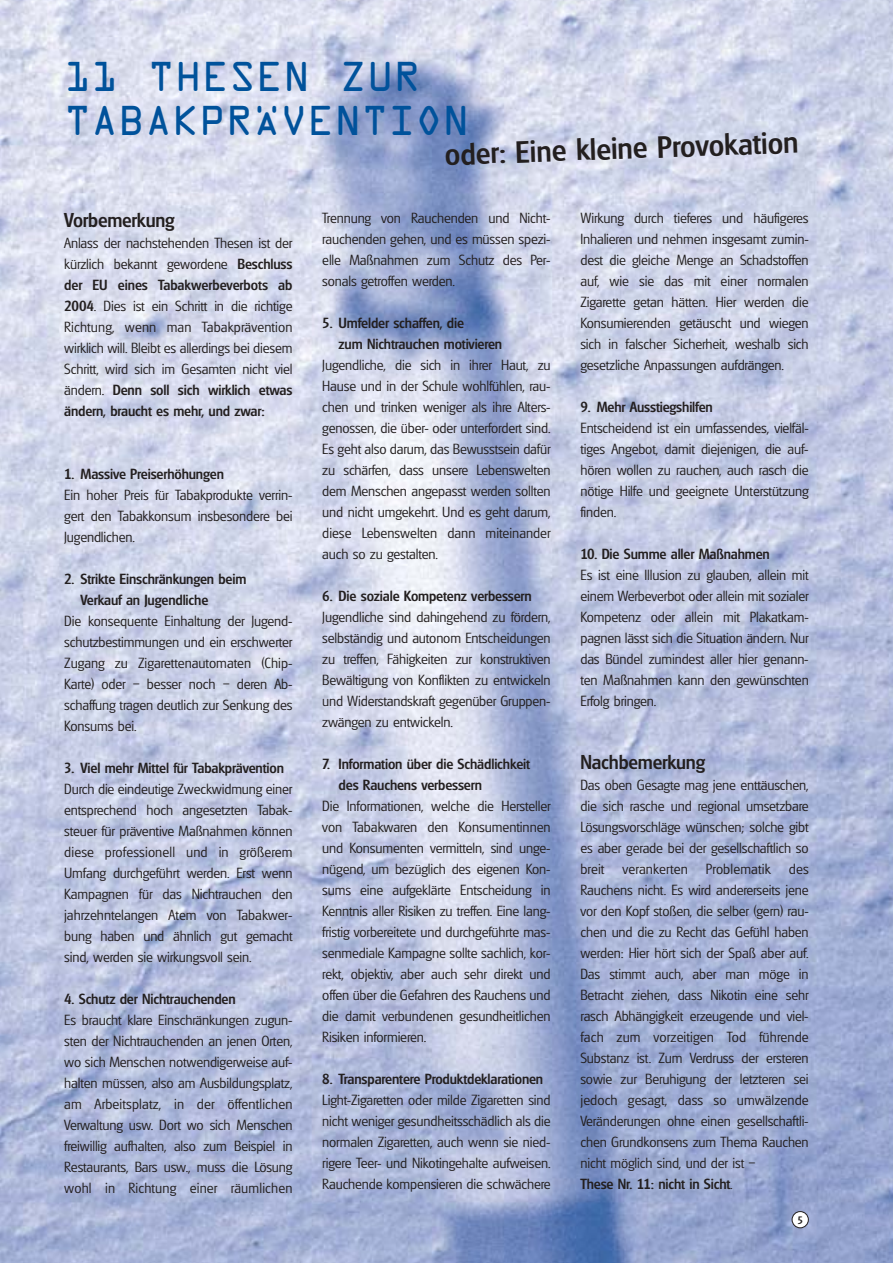
<style>
.page{position:relative;width:893px;height:1263px;background:#fff}
.page>*{position:absolute;margin:0;border:0;box-sizing:border-box;transform-origin:0 0}
.t1{font:37.5px/43.5px "OCRA";color:#00529b}
.t2{font:500 30px "Glasgow";color:#231f1f}
.t3{font:500 19.5px "Glasgow";letter-spacing:-.01em;color:#231f1f}
.t4{font:300 14.25px/21px "Glasgow";letter-spacing:-.01em;color:#231f1f;text-align:justify}
.t5{font:500 14.25px/21px "Glasgow";letter-spacing:-.01em;color:#231f1f}
.t6{font:300 14.25px "Glasgow";letter-spacing:.01em;color:#231f1f}
.t7{font:500 10.5px "Glasgow";color:#231f1f}
.s1{font-weight:500}
</style>
<div class="page">
<img style="left:0;top:0;width:892px;height:1263px">
<div style="left:792px;top:1212px;width:16px;height:16px;background:#fff;border-radius:50%"></div>
<div style="left:791px;top:1211px;width:17px;height:17px;border:1px solid #231f1f;border-radius:50%"></div>
<h1 class="t1" style="left:64px;top:59px;width:407px">11 THESEN ZUR<br>TABAKPRÄVENTION</h1>
<h2 class="t2" style="left:444px;top:143px;width:355px;rotate:-2deg">oder: Eine kleine Provokation</h2>
<h3 class="t3" style="left:64px;top:212px;width:112px">Vorbemerkung</h3>
<p class="t4" style="left:64px;top:233px;width:230px">Anlass der nachstehenden Thesen ist der kürzlich bekannt gewordene <span class="s1">Beschluss der EU eines Tabakwerbeverbots ab 2004</span>. Dies ist ein Schritt in die richtige Richtung, wenn man Tabakprävention wirklich will. Bleibt es allerdings bei diesem Schritt, wird sich im Gesamten nicht viel ändern. <span class="s1">Denn soll sich wirklich etwas ändern, braucht es mehr, und zwar:</span></p>
<p class="t5" style="left:64px;top:464px;width:161px">1. Massive Preiserhöhungen</p>
<p class="t4" style="left:64px;top:485px;width:230px">Ein hoher Preis für Tabakprodukte verrin&shy;gert den Tabakkonsum insbesondere bei Jugendlichen.</p>
<p class="t5" style="left:81px;top:569px;width:167px;text-indent:-16px">2. Strikte Einschränkungen beim<br>Verkauf an Jugendliche</p>
<p class="t4" style="left:64px;top:611px;width:230px">Die konsequente Einhaltung der Jugend&shy;schutzbestimmungen und ein erschwerter Zugang zu Zigarettenautomaten (Chip-Karte) oder – besser noch – deren Ab&shy;schaffung tragen deutlich zur Senkung des Konsums bei.</p>
<p class="t5" style="left:64px;top:758px;width:221px">3. Viel mehr Mittel für Tabakprävention</p>
<p class="t4" style="left:64px;top:779px;width:230px">Durch die eindeutige Zweckwidmung einer entsprechend hoch angesetzten Tabak&shy;steuer für präventive Maßnahmen können diese professionell und in größerem Umfang durchgeführt werden. Erst wenn Kampagnen für das Nichtrauchen den jahrzehntelangen Atem von Tabakwer&shy;bung haben und ähnlich gut gemacht sind, werden sie wirkungsvoll sein.</p>
<p class="t5" style="left:64px;top:989px;width:173px">4. Schutz der Nichtrauchenden</p>
<p class="t4" style="left:64px;top:1010px;width:230px">Es braucht klare Einschränkungen zugun&shy;sten der Nichtrauchenden an jenen Orten, wo sich Menschen notwendigerweise auf&shy;halten müssen, also am Ausbildungsplatz, am Arbeitsplatz, in der öffentlichen Verwaltung usw. Dort wo sich Menschen freiwillig aufhalten, also zum Beispiel in Restaurants, Bars usw., muss die Lösung wohl in Richtung einer räumlichen</p>
<p class="t4" style="left:322px;top:209px;width:230px">Trennung von Rauchenden und Nicht&shy;rauchenden gehen, und es müssen spezi&shy;elle Maßnahmen zum Schutz des Per&shy;sonals getroffen werden.</p>
<p class="t5" style="left:338px;top:314px;width:165px;text-indent:-16px">5. Umfelder schaffen, die<br>zum Nichtrauchen motivieren</p>
<p class="t4" style="left:322px;top:356px;width:230px">Jugendliche, die sich in ihrer Haut, zu Hause und in der Schule wohlfühlen, rau&shy;chen und trinken weniger als ihre Alters&shy;genossen, die über- oder unterfordert sind.<br>Es geht also darum, das Bewusstsein dafür zu schärfen, dass unsere Lebenswelten dem Menschen angepasst werden sollten und nicht umgekehrt. Und es geht darum, diese Lebenswelten dann miteinander auch so zu gestalten.</p>
<p class="t5" style="left:322px;top:587px;width:211px">6. Die soziale Kompetenz verbessern</p>
<p class="t4" style="left:322px;top:608px;width:230px">Jugendliche sind dahingehend zu fördern, selbständig und autonom Entscheidungen zu treffen, Fähigkeiten zur konstruktiven Bewältigung von Konflikten zu entwickeln und Widerstandskraft gegenüber Gruppen&shy;zwängen zu entwickeln.</p>
<p class="t5" style="left:338px;top:755px;width:193px;text-indent:-16px">7. Information über die Schädlichkeit des Rauchens verbessern</p>
<p class="t4" style="left:322px;top:797px;width:230px">Die Informationen, welche die Hersteller von Tabakwaren den Konsumentinnen und Konsumenten vermitteln, sind unge&shy;nügend, um bezüglich des eigenen Kon&shy;sums eine aufgeklärte Entscheidung in Kenntnis aller Risiken zu treffen. Eine lang&shy;fristig vorbereitete und durchgeführte mas&shy;senmediale Kampagne sollte sachlich, kor&shy;rekt, objektiv, aber auch sehr direkt und offen über die Gefahren des Rauchens und die damit verbundenen gesundheitlichen Risiken informieren.</p>
<p class="t5" style="left:322px;top:1070px;width:222px">8. Transparentere Produktdeklarationen</p>
<p class="t4" style="left:322px;top:1091px;width:230px">Light-Zigaretten oder milde Zigaretten sind nicht weniger gesundheitsschädlich als die normalen Zigaretten, auch wenn sie nied&shy;rigere Teer- und Nikotingehalte aufweisen.<br>Rauchende kompensieren die schwächere</p>
<p class="t4" style="left:580px;top:209px;width:230px">Wirkung durch tieferes und häufigeres Inhalieren und nehmen insgesamt zumin&shy;dest die gleiche Menge an Schadstoffen auf, wie sie das mit einer normalen Zigarette getan hätten. Hier werden die Konsumierenden getäuscht und wiegen sich in falscher Sicherheit, weshalb sich gesetzliche Anpassungen aufdrängen.</p>
<p class="t5" style="left:580px;top:398px;width:134px">9. Mehr Ausstiegshilfen</p>
<p class="t4" style="left:580px;top:419px;width:230px">Entscheidend ist ein umfassendes, vielfäl&shy;tiges Angebot, damit diejenigen, die auf&shy;hören wollen zu rauchen, auch rasch die nötige Hilfe und geeignete Unterstützung finden.</p>
<p class="t5" style="left:580px;top:545px;width:191px">10. Die Summe aller Maßnahmen</p>
<p class="t4" style="left:580px;top:566px;width:230px">Es ist eine Illusion zu glauben, allein mit einem Werbeverbot oder allein mit sozialer Kompetenz oder allein mit Plakatkam&shy;pagnen lässt sich die Situation ändern. Nur das Bündel zumindest aller hier genann&shy;ten Maßnahmen kann den gewünschten Erfolg bringen.</p>
<h3 class="t3" style="left:580px;top:755px;width:126px">Nachbemerkung</h3>
<p class="t4" style="left:580px;top:776px;width:230px">Das oben Gesagte mag jene enttäuschen, die sich rasche und regional umsetzbare Lösungsvorschläge wünschen; solche gibt es aber gerade bei der gesellschaftlich so breit</p>
<p class="t6" style="left:622px;top:864px;width:67px">verankerten</p>
<p class="t6" style="left:705px;top:864px;width:66px">Problematik</p>
<p class="t4" style="left:580px;top:860px;width:230px;text-align:left;text-indent:208px">des Rauchens nicht. Es wird andererseits jene vor den Kopf stoßen, die selber (gern) rau&shy;chen und die zu Recht das Gefühl haben werden: Hier hört sich der Spaß aber auf.<br>Das stimmt auch, aber man möge in Betracht ziehen, dass Nikotin eine sehr rasch Abhängigkeit erzeugende und viel&shy;fach zum vorzeitigen Tod führende Substanz ist. Zum Verdruss der ersteren sowie zur Beruhigung der letzteren sei jedoch gesagt, dass so umwälzende Veränderungen ohne einen gesellschaftli&shy;chen Grundkonsens zum Thema Rauchen nicht möglich sind, und der ist –<br><span class="s1">These Nr. 11: nicht in Sicht</span>.</p>
<p class="t7" style="left:797px;top:1216px;width:7px">5</p>
</div>
